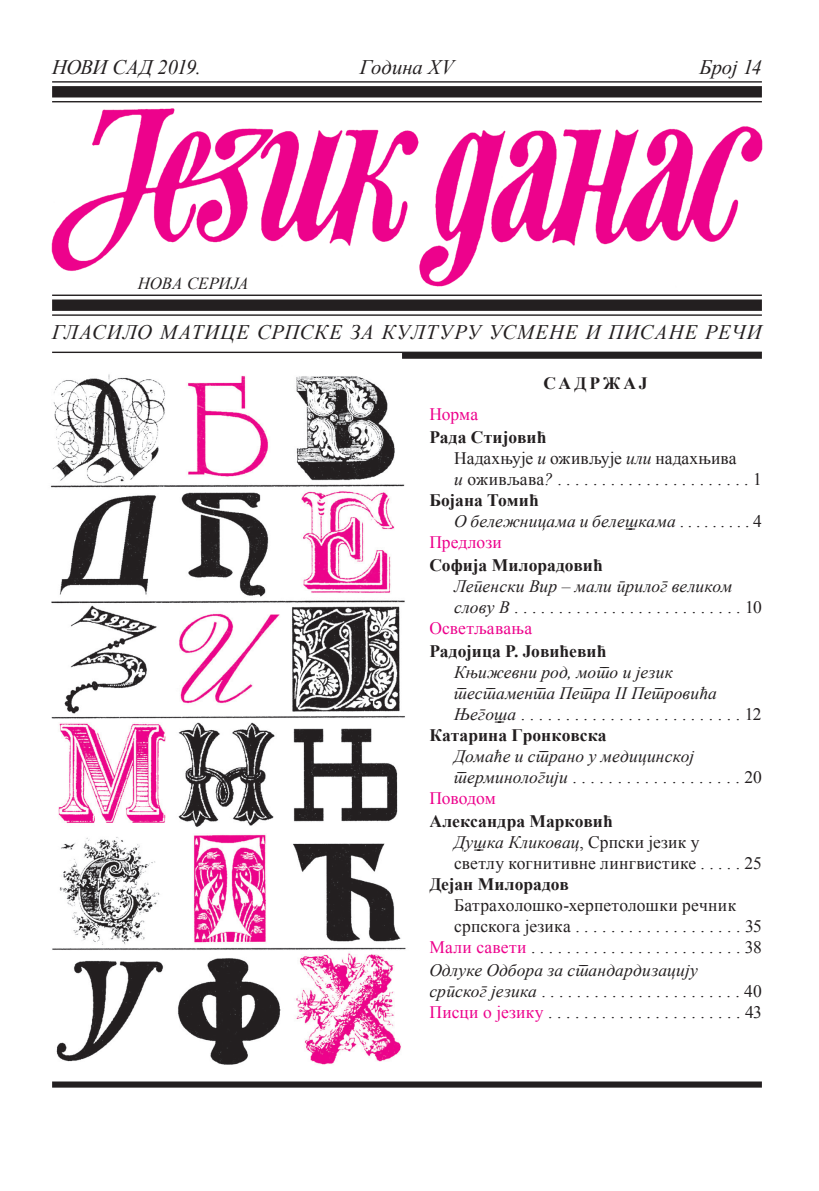
<style>
.page{position:relative;width:819px;height:1191px;background:#fff}
.page>*{position:absolute;margin:0;border:0;box-sizing:border-box;transform-origin:0 0}
.t1{font:italic 20.65px "Times New Roman";letter-spacing:.045em;color:#231f20}
.t2{font:italic 20.65px "Times New Roman";letter-spacing:-.03em;color:#231f20}
.t3{font:italic 20.65px "Times New Roman";color:#231f20}
.t4{font:italic 20.65px "Times New Roman";letter-spacing:.025em;color:#231f20}
.No_Spacing{font:17.5px "Times New Roman";letter-spacing:.01em;color:#231f20}
.No_Spacing-2{font:italic 17.5px/21px "Times New Roman";letter-spacing:.01em;color:#231f20}
.t5{font:700 17.5px "Times New Roman";color:#231f20}
.t6{font:17.5px "Times New Roman";letter-spacing:.005em;color:#ed028c}
.t7{font:700 17.5px "Times New Roman";letter-spacing:.17em;color:#231f20}
.t8{font:italic 16.8px "Times New Roman";letter-spacing:-.005em;color:#231f20}
.s1{font-style:italic}
.s2{font-style:normal}
.s3{color:#ed028c}
</style>
<div class="page">
<img style="left:50px;top:374px;width:356px;height:691px">
<img style="left:51px;top:108px;width:712px;height:179px">
<hr style="left:52px;top:81px;width:709px;height:2px;background:#231f20">
<div style="left:52px;top:86px;width:709px;height:11px;background:#231f20"></div>
<hr style="left:52px;top:101px;width:709px;height:1px;background:#231f20">
<hr style="left:52px;top:294px;width:709px;height:2px;background:#231f20">
<div style="left:52px;top:299px;width:709px;height:12px;background:#231f20"></div>
<hr style="left:52px;top:314px;width:709px;height:2px;background:#231f20">
<hr style="left:52px;top:352px;width:709px;height:1px;background:#231f20">
<div style="left:402px;top:353px;width:359px;height:6px;background:#231f20"></div>
<div style="left:52px;top:1081px;width:709px;height:6px;background:#231f20"></div>
<p class="t2" style="left:52px;top:53px;width:150px">НОВИ САД 2019.</p>
<p class="t3" style="left:360px;top:53px;width:96px">Година XV</p>
<p class="t4" style="left:699px;top:53px;width:64px">Број 14</p>
<p class="t8" style="left:138px;top:272px;width:112px">НОВА СЕРИЈА</p>
<p class="t1" style="left:52px;top:318px;width:711px">ГЛАСИЛО МАТИЦЕ СРПСКЕ ЗА КУЛТУРУ УСМЕНЕ И ПИСАНЕ РЕЧИ</p>
<p class="t7" style="left:543px;top:371px;width:106px">САДРЖАЈ</p>
<p class="t6" style="left:429px;top:402px;width:50px">Норма</p>
<p class="t5" style="left:429px;top:425px;width:119px">Рада Стијовић</p>
<p class="No_Spacing" style="left:454px;top:446px;width:284px">Надахњује <span class="s1">и</span> оживљује <span class="s1">или</span> надахњива</p>
<p class="No_Spacing" style="left:454px;top:467px;width:309px"><span class="s1">и</span> оживљава<span class="s1">?</span> . . . . . . . . . . . . . . . . . . . . . . 1</p>
<p class="t5" style="left:429px;top:488px;width:111px">Бојана Томић</p>
<p class="No_Spacing-2" style="left:454px;top:510px;width:309px">О бележницама и белешкама <span class="s2">. . . . . . . . . 4</span></p>
<p class="t6" style="left:429px;top:530px;width:74px">Предлози</p>
<p class="t5" style="left:429px;top:553px;width:175px">Софија Милорадовић</p>
<p class="No_Spacing-2" style="left:454px;top:575px;width:279px">Лепенски Вир – мали прилог великом</p>
<p class="No_Spacing" style="left:454px;top:595px;width:309px"><span class="s1">слову В</span> . . . . . . . . . . . . . . . . . . . . . . . . . . 10</p>
<p class="t6" style="left:429px;top:616px;width:104px">Осветљавања</p>
<p class="t5" style="left:429px;top:639px;width:178px">Радојица Р. Јовићевић</p>
<p class="No_Spacing-2" style="left:454px;top:661px;width:264px">Књижевни род, мото и језик тестамента Петра II Петровића</p>
<p class="No_Spacing" style="left:454px;top:702px;width:309px"><span class="s1">Његоша</span> . . . . . . . . . . . . . . . . . . . . . . . . . 12</p>
<p class="t5" style="left:429px;top:723px;width:179px">Катарина Гронковска</p>
<p class="No_Spacing-2" style="left:454px;top:745px;width:241px">Домаће и страно у медицинској</p>
<p class="No_Spacing" style="left:454px;top:765px;width:309px"><span class="s1">терминологији</span> . . . . . . . . . . . . . . . . . . . 20</p>
<p class="t6" style="left:429px;top:786px;width:68px">Поводом</p>
<p class="t5" style="left:429px;top:809px;width:185px">Александра Марковић</p>
<p class="No_Spacing-2" style="left:454px;top:831px;width:247px">Душка Кликовац<span class="s2">, Српски језик у</span></p>
<p class="No_Spacing" style="left:454px;top:851px;width:309px">светлу когнитивне лингвистике . . . . . 25</p>
<p class="t5" style="left:429px;top:872px;width:141px">Дејан Милорадов</p>
<p class="No_Spacing" style="left:454px;top:893px;width:283px">Батрахолошко-херпетолошки речник</p>
<p class="No_Spacing" style="left:454px;top:914px;width:309px">српскога језика . . . . . . . . . . . . . . . . . . . 35</p>
<p class="No_Spacing" style="left:429px;top:935px;width:334px"><span class="s3">Мали савети</span> . . . . . . . . . . . . . . . . . . . . . . . . 38</p>
<p class="No_Spacing-2" style="left:429px;top:959px;width:270px">Одлуке Одбора за стандардизацију</p>
<p class="No_Spacing" style="left:429px;top:979px;width:334px"><span class="s1">српског језика</span> . . . . . . . . . . . . . . . . . . . . . . . 40</p>
<p class="No_Spacing" style="left:429px;top:1000px;width:334px"><span class="s3">Писци о језику</span> . . . . . . . . . . . . . . . . . . . . . . 43</p>
</div>
